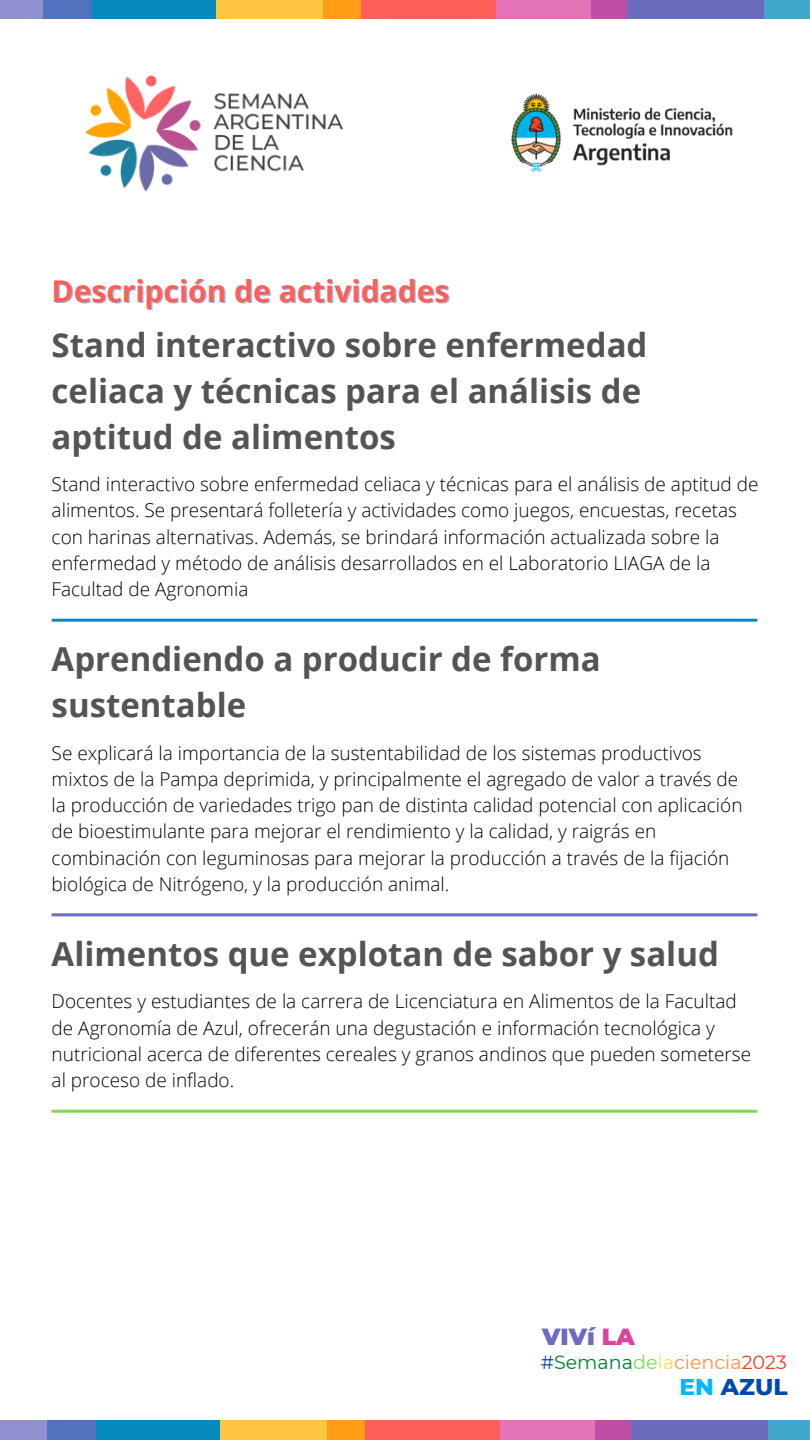
<style>
.page{position:relative;width:810px;height:1440px;background:#fff}
.page>*{position:absolute;margin:0;border:0;box-sizing:border-box;transform-origin:0 0}
.t1{font:700 33px/45.8px "Open Sans";color:#545454}
.t2{font:700 30px "Open Sans";color:#ff5e59}
.t3{font:900 23.3px "Montserrat";color:#6c6cbe}
.t4{font:800 23.3px "Montserrat";color:#004aad}
.t5{font:19.1px "Montserrat";color:#ff914d}
.t6{font:300 19px/26.2px "Open Sans";color:#000}
.s1{color:#db45a0}
.s2{color:#004aad}
.s3{color:#008037}
.s4{color:#7ed957}
.s5{color:#ffde59}
.s6{color:#ec4023}
.s7{color:#00b7fe}
</style>
<div class="page">
<div style="left:738px;top:0;width:72px;height:20px;background:#42a7cc"></div>
<div style="left:591px;top:0;width:172px;height:20px;background:#6c6cbe"></div>
<svg style="left:496px;top:0;width:131px;height:20px;background:#db70b6"></svg>
<div style="left:323px;top:0;width:173px;height:20px;background:#ff5e59"></div>
<svg style="left:216px;top:0;width:145px;height:20px;background:#ffbe3f"></svg>
<div style="left:44px;top:0;width:172px;height:20px;background:#048abb"></div>
<svg style="left:0;top:0;width:92px;height:20px;background:#7586c7"></svg>
<div style="left:742px;top:1420px;width:68px;height:20px;background:#42a7cc"></div>
<div style="left:595px;top:1420px;width:172px;height:20px;background:#6c6cbe"></div>
<svg style="left:500px;top:1421px;width:131px;height:19px;background:#d968b2"></svg>
<div style="left:327px;top:1421px;width:173px;height:19px;background:#ff5e59"></div>
<svg style="left:220px;top:1420px;width:145px;height:20px;background:#ffbb34"></svg>
<div style="left:48px;top:1420px;width:172px;height:20px;background:#048abb"></div>
<svg style="left:0;top:1420px;width:96px;height:20px;background:#6f81c5"></svg>
<hr style="left:52px;top:913px;width:705px;height:3px;background:#6c6cbe">
<img style="left:85px;top:75px;width:258px;height:117px">
<img style="left:511px;top:93px;width:222px;height:79px">
<hr style="left:52px;top:619px;width:705px;height:3px;background:#048abb">
<hr style="left:52px;top:1110px;width:705px;height:3px;background:#7ed957">
<p class="t2" style="left:52px;top:270px;width:399px">Descripción de actividades</p>
<p class="t1" style="left:52px;top:321px;width:597px">Stand interactivo sobre enfermedad celiaca y técnicas para el análisis de aptitud de alimentos</p>
<p class="t6" style="left:52px;top:471px;width:708px">Stand interactivo sobre enfermedad celiaca y técnicas para el análisis de aptitud de alimentos. Se presentará folletería y actividades como juegos, encuestas, recetas con harinas alternativas. Además, se brindará información actualizada sobre la enfermedad y método de análisis desarrollados en el Laboratorio LIAGA de la Facultad de Agronomia</p>
<p class="t1" style="left:52px;top:636px;width:551px">Aprendiendo a producir de forma sustentable</p>
<p class="t6" style="left:52px;top:739px;width:692px">Se explicará la importancia de la sustentabilidad de los sistemas productivos mixtos de la Pampa deprimida, y principalmente el agregado de valor a través de la producción de variedades trigo pan de distinta calidad potencial con aplicación de bioestimulante para mejorar el rendimiento y la calidad, y raigrás en combinación con leguminosas para mejorar la producción a través de la fijación biológica de Nitrógeno, y la producción animal.</p>
<p class="t1" style="left:52px;top:930px;width:669px">Alimentos que explotan de sabor y salud</p>
<p class="t6" style="left:52px;top:988px;width:701px">Docentes y estudiantes de la carrera de Licenciatura en Alimentos de la Facultad de Agronomía de Azul, ofrecerán una degustación e información tecnológica y nutricional acerca de diferentes cereales y granos andinos que pueden someterse al proceso de inflado.</p>
<p class="t3" style="left:542px;top:1322px;width:94px">VIVí <span class="s1">LA</span></p>
<p class="t5" style="left:541px;top:1350px;width:248px"><span class="s2">#</span><span class="s3">Semana</span><span class="s4">de</span><span class="s5">la</span>ciencia<span class="s6">2023</span></p>
<p class="t4" style="left:680px;top:1373px;width:110px"><span class="s7">EN</span> AZUL</p>
</div>
